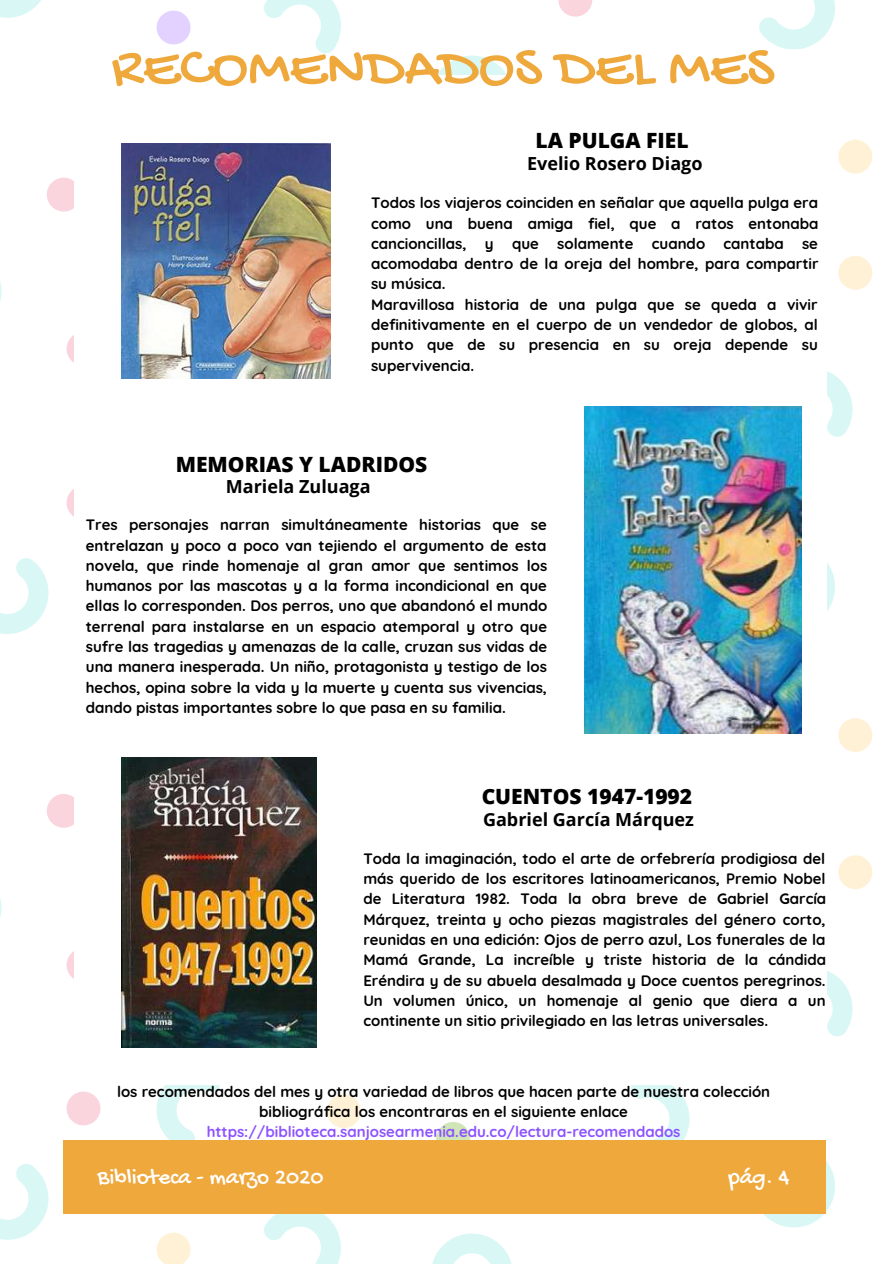
<style>
.page{position:relative;width:894px;height:1264px;background:#fff}
.page>*{position:absolute;margin:0;border:0;box-sizing:border-box;transform-origin:0 0}
.t1{font:59.55px "Gochi Hand";color:#eea83c}
.t2{font:23.25px "Gochi Hand";color:#fff}
.t3{font:800 21px "Open Sans";color:#000}
.t4{font:700 18px "Open Sans";color:#000}
.t5{font:700 15px/20.2px "Quicksand";color:#000;text-align:justify}
.t6{font:700 15px "Quicksand";color:#8c52ff}
</style>
<div class="page">
<div style="left:47px;top:794px;width:34px;height:33px;background:#fad5de;border-radius:50%"></div>
<svg style="left:66px;top:948px;width:34px;height:34px"></svg>
<svg style="left:66px;top:486px;width:34px;height:33px"></svg>
<svg style="left:0;top:558px;width:49px;height:76px"></svg>
<svg style="left:0;top:898px;width:2px;height:19px"></svg>
<div style="left:838px;top:718px;width:34px;height:34px;background:#fff1d6;border-radius:50%"></div>
<div style="left:838px;top:256px;width:34px;height:34px;background:#fff1d6;border-radius:50%"></div>
<svg style="left:827px;top:563px;width:8px;height:48px"></svg>
<svg style="left:827px;top:371px;width:25px;height:66px"></svg>
<svg style="left:436px;top:1121px;width:34px;height:34px"></svg>
<div style="left:838px;top:855px;width:34px;height:34px;background:#fff1d6;border-radius:50%"></div>
<svg style="left:757px;top:1155px;width:78px;height:73px"></svg>
<svg style="left:827px;top:971px;width:25px;height:66px"></svg>
<svg style="left:630px;top:1085px;width:60px;height:55px"></svg>
<svg style="left:432px;top:1233px;width:79px;height:30px"></svg>
<div style="left:66px;top:1091px;width:34px;height:34px;background:#fad5de;border-radius:50%"></div>
<svg style="left:156px;top:1232px;width:34px;height:31px"></svg>
<div style="left:327px;top:1094px;width:33px;height:34px;background:#fff1d6;border-radius:50%"></div>
<svg style="left:0;top:1164px;width:49px;height:75px"></svg>
<svg style="left:262px;top:1213px;width:79px;height:50px"></svg>
<svg style="left:156px;top:1085px;width:64px;height:55px"></svg>
<div style="left:47px;top:178px;width:34px;height:33px;background:#fad5de;border-radius:50%"></div>
<svg style="left:66px;top:332px;width:34px;height:34px"></svg>
<div style="left:156px;top:11px;width:34px;height:33px;background:#e3d2ff;border-radius:50%"></div>
<svg style="left:0;top:0;width:41px;height:18px"></svg>
<svg style="left:264px;top:0;width:77px;height:54px"></svg>
<svg style="left:0;top:282px;width:2px;height:19px"></svg>
<svg style="left:558px;top:0;width:34px;height:17px"></svg>
<div style="left:838px;top:140px;width:34px;height:34px;background:#fff1d6;border-radius:50%"></div>
<svg style="left:759px;top:0;width:76px;height:50px"></svg>
<svg style="left:437px;top:55px;width:70px;height:20px"></svg>
<div style="left:778px;top:1140px;width:47px;height:73px;background:#eea83c"></div>
<div style="left:110px;top:1140px;width:668px;height:73px;background:#eea83c"></div>
<div style="left:63px;top:1140px;width:47px;height:73px;background:#eea83c"></div>
<div style="left:75px;top:142px;width:751px;height:883px;background:#fff"></div>
<img style="left:121px;top:144px;width:210px;height:234px">
<img style="left:584px;top:406px;width:216px;height:328px">
<img style="left:121px;top:757px;width:195px;height:290px">
<h1 class="t1" style="left:111px;top:37px;width:664px">RECOMENDADOS DEL MES</h1>
<h3 class="t3" style="left:535px;top:126px;width:154px">LA PULGA FIEL</h3>
<p class="t4" style="left:527px;top:150px;width:177px">Evelio Rosero Diago</p>
<p class="t5" style="left:371px;top:192px;width:449px;text-align:left">Todos los viajeros coinciden en señalar que aquella pulga era como una buena amiga fiel, que a ratos entonaba cancioncillas, y que solamente cuando cantaba se acomodaba dentro de la oreja del hombre, para compartir su música.<br>Maravillosa historia de una pulga que se queda a vivir definitivamente en el cuerpo de un vendedor de globos, al punto que de su presencia en su oreja depende su supervivencia.</p>
<h3 class="t3" style="left:176px;top:449px;width:253px">MEMORIAS Y LADRIDOS</h3>
<p class="t4" style="left:226px;top:474px;width:146px">Mariela Zuluaga</p>
<p class="t5" style="left:86px;top:514px;width:463px">Tres personajes narran simultáneamente historias que se entrelazan y poco a poco van tejiendo el argumento de esta novela, que rinde homenaje al gran amor que sentimos los humanos por las mascotas y a la forma incondicional en que ellas lo corresponden. Dos perros, uno que abandonó el mundo terrenal para instalarse en un espacio atemporal y otro que sufre las tragedias y amenazas de la calle, cruzan sus vidas de una manera inesperada. Un niño, protagonista y testigo de los hechos, opina sobre la vida y la muerte y cuenta sus vivencias, dando pistas importantes sobre lo que pasa en su familia.</p>
<h3 class="t3" style="left:481px;top:782px;width:212px">CUENTOS 1947-1992</h3>
<p class="t4" style="left:483px;top:806px;width:212px">Gabriel García Márquez</p>
<p class="t5" style="left:363px;top:848px;width:464px">Toda la imaginación, todo el arte de orfebrería prodigiosa del más querido de los escritores latinoamericanos, Premio Nobel de Literatura 1982. Toda la obra breve de Gabriel García Márquez, treinta y ocho piezas magistrales del género corto, reunidas en una edición: Ojos de perro azul, Los funerales de la Mamá Grande, La increíble y triste historia de la cándida Eréndira y de su abuela desalmada y Doce cuentos peregrinos.<br>Un volumen único, un homenaje al genio que diera a un continente un sitio privilegiado en las letras universales.</p>
<p class="t5" style="left:117px;top:1081px;width:654px;line-height:19.8px;text-align:center">los recomendados del mes y otra variedad de libros que hacen parte de nuestra colección bibliográfica los encontraras en el siguiente enlace</p>
<p class="t6" style="left:206px;top:1121px;width:475px">https://biblioteca.sanjosearmenia.edu.co/lectura-recomendados</p>
<h2 class="t2" style="left:98px;top:1165px;width:227px">Biblioteca - marzo 2020</h2>
<h2 class="t2" style="left:728px;top:1165px;width:63px">pág. 4</h2>
</div>
